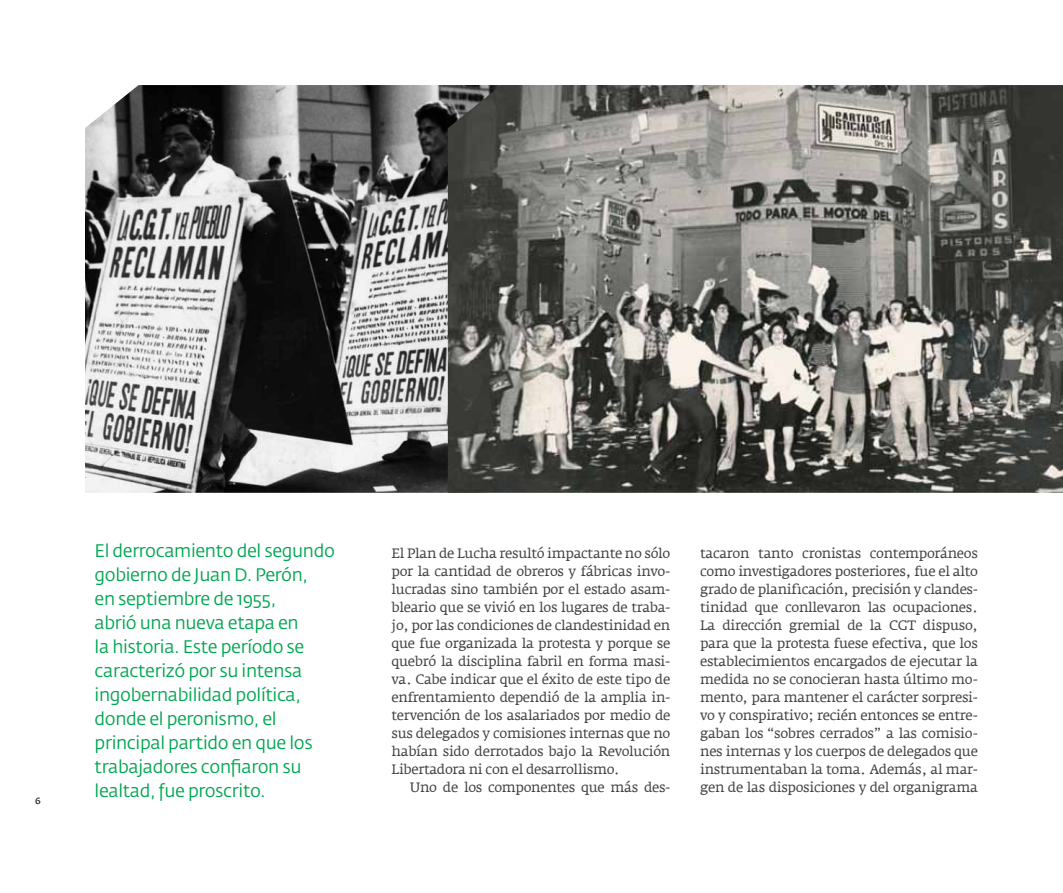
<style>
.page{position:relative;width:1063px;height:893px;background:#fff}
.page>*{position:absolute;margin:0;border:0;box-sizing:border-box;transform-origin:0 0}
.t1{font:18px/24px "Fedra Sans Std";letter-spacing:-.02em;color:#00a651}
.t2{font:13.5px/18px "Fedra Serif A";letter-spacing:-.025em;color:#414042;text-align:justify}
.t3{font:10.5px "Fedra Serif A Book SC";color:#000}
</style>
<div class="page">
<img style="left:85px;top:85px;width:363px;height:408px">
<img style="left:448px;top:85px;width:615px;height:408px">
<p class="t3" style="left:35px;top:794px;width:7px">6</p>
<p class="t1" style="left:95px;top:538px;width:242px">El derrocamiento del segundo gobierno de Juan D. Perón,<br>en septiembre de 1955,<br>abrió una nueva etapa en<br>la historia. Este período se caracterizó por su intensa ingobernabilidad política, donde el peronismo, el principal partido en que los trabajadores confiaron su lealtad, fue proscrito.</p>
<p class="t2" style="left:392px;top:544px;width:280px">El Plan de Lucha resultó impactante no sólo por la cantidad de obreros y fábricas invo&shy;lucradas sino también por el estado asam&shy;bleario que se vivió en los lugares de traba&shy;jo, por las condiciones de clandestinidad en que fue organizada la protesta y porque se quebró la disciplina fabril en forma masi&shy;va. Cabe indicar que el éxito de este tipo de enfrentamiento dependió de la amplia in&shy;tervención de los asalariados por medio de sus delegados y comisiones internas que no habían sido derrotados bajo la Revolución Libertadora ni con el desarrollismo.</p>
<p class="t2" style="left:410px;top:778px;width:262px">Uno de los componentes que más des-</p>
<p class="t2" style="left:700px;top:544px;width:279px">tacaron tanto cronistas contemporáneos como investigadores posteriores, fue el alto grado de planificación, precisión y clandes&shy;tinidad que conllevaron las ocupaciones.<br>La dirección gremial de la CGT dispuso, para que la protesta fuese efectiva, que los establecimientos encargados de ejecutar la medida no se conocieran hasta último mo&shy;mento, para mantener el carácter sorpresi&shy;vo y conspirativo; recién entonces se entre&shy;gaban los “sobres cerrados” a las comisio&shy;nes internas y los cuerpos de delegados que instrumentaban la toma. Además, al mar&shy;gen de las disposiciones y del organigrama</p>
</div>
